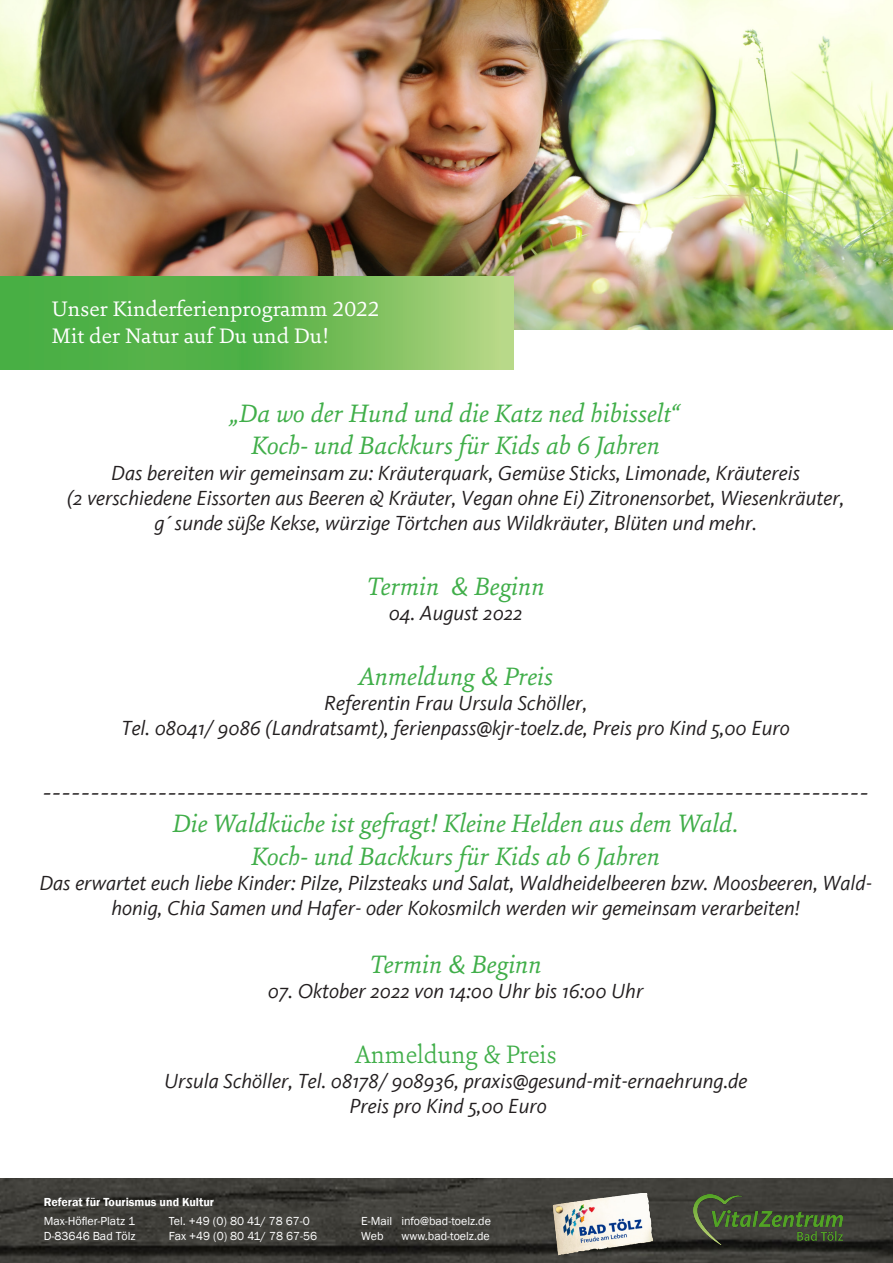
<style>
.page{position:relative;width:893px;height:1263px;background:#fff}
.page>*{position:absolute;margin:0;border:0;box-sizing:border-box;transform-origin:0 0}
.t1{font:italic 27px "Sina Nova";color:#40ae49}
.t2{font:27px "Minion Pro";color:#231f20}
.t3{font:300 27px "Sina Nova";color:#40ae49}
.t4{font:22.5px "Sina Nova";color:#fff;scale:1.06 1}
.t5{font:italic 21px/25.2px "Kievit";color:#231f20;text-align:center}
.t6{font:12px "Franklin Gothic";color:#fff}
.t7{font:600 12px "Franklin Gothic";color:#fff}
</style>
<div class="page">
<img style="left:0;top:1179px;width:893px;height:84px">
<img style="left:0;top:0;width:893px;height:330px">
<svg style="left:0;top:276px;width:514px;height:94px;background:#69b955"></svg>
<img style="left:553px;top:1193px;width:103px;height:62px">
<img style="left:693px;top:1194px;width:149px;height:51px">
<p class="t4" style="left:52px;top:294px;width:311px">Unser Kinderferienprogramm 2022</p>
<p class="t4" style="left:52px;top:321px;width:263px">Mit der Natur auf Du und Du!</p>
<p class="t1" style="left:231px;top:396px;width:450px">„Da wo der Hund und die Katz ned hibisselt“</p>
<p class="t1" style="left:251px;top:428px;width:410px">Koch- und Backkurs für Kids ab 6 Jahren</p>
<p class="t5" style="left:111px;top:460px;width:690px">Das bereiten wir gemeinsam zu: Kräuterquark, Gemüse Sticks, Limonade, Kräutereis</p>
<p class="t5" style="left:67px;top:485px;width:779px">(2 verschiedene Eissorten aus Beeren &amp; Kräuter, Vegan ohne Ei) Zitronensorbet, Wiesenkräuter, g´sunde süße Kekse, würzige Törtchen aus Wildkräuter, Blüten und mehr.</p>
<p class="t1" style="left:367px;top:568px;width:179px">Termin &amp; Beginn</p>
<p class="t5" style="left:389px;top:600px;width:135px">04. August 2022</p>
<p class="t1" style="left:358px;top:658px;width:196px">Anmeldung &amp; Preis</p>
<p class="t5" style="left:324px;top:690px;width:265px">Referentin Frau Ursula Schöller,</p>
<p class="t5" style="left:121px;top:715px;width:670px">Tel. 08041/ 9086 (Landratsamt), ferienpass@kjr-toelz.de, Preis pro Kind 5,00 Euro</p>
<p class="t2" style="left:42px;top:773px;width:828px">--------------------------------------------------------------------------------------</p>
<p class="t1" style="left:173px;top:806px;width:567px">Die Waldküche ist gefragt! Kleine Helden aus dem Wald.</p>
<p class="t1" style="left:251px;top:838px;width:410px">Koch- und Backkurs für Kids ab 6 Jahren</p>
<p class="t5" style="left:39px;top:870px;width:834px">Das erwartet euch liebe Kinder: Pilze, Pilzsteaks und Salat, Waldheidelbeeren bzw. Moosbeeren, Wald&shy;honig, Chia Samen und Hafer- oder Kokosmilch werden wir gemeinsam verarbeiten!</p>
<p class="t1" style="left:370px;top:946px;width:173px">Termin &amp; Beginn</p>
<p class="t5" style="left:268px;top:978px;width:377px">07. Oktober 2022 von 14:00 Uhr bis 16:00 Uhr</p>
<p class="t3" style="left:355px;top:1036px;width:203px">Anmeldung &amp; Preis</p>
<p class="t5" style="left:164px;top:1068px;width:585px">Ursula Schöller, Tel. 08178/ 908936, praxis@gesund-mit-ernaehrung.de</p>
<p class="t5" style="left:349px;top:1093px;width:214px">Preis pro Kind 5,00 Euro €</p>
<p class="t7" style="left:44px;top:1194px;width:172px">Referat für Tourismus und Kultur</p>
<p class="t6" style="left:44px;top:1214px;width:93px">Max-Höfler-Platz 1</p>
<p class="t6" style="left:44px;top:1228px;width:93px">D-83646 Bad Tölz</p>
<p class="t6" style="left:169px;top:1214px;width:143px">Tel. +49 (0) 80 41/ 78 67-0</p>
<p class="t6" style="left:169px;top:1228px;width:150px">Fax +49 (0) 80 41/ 78 67-56</p>
<p class="t6" style="left:361px;top:1214px;width:131px">E-Mail info@bad-toelz.de</p>
<p class="t6" style="left:361px;top:1228px;width:24px">Web</p>
<p class="t6" style="left:401px;top:1228px;width:90px">www.bad-toelz.de</p>
</div>
